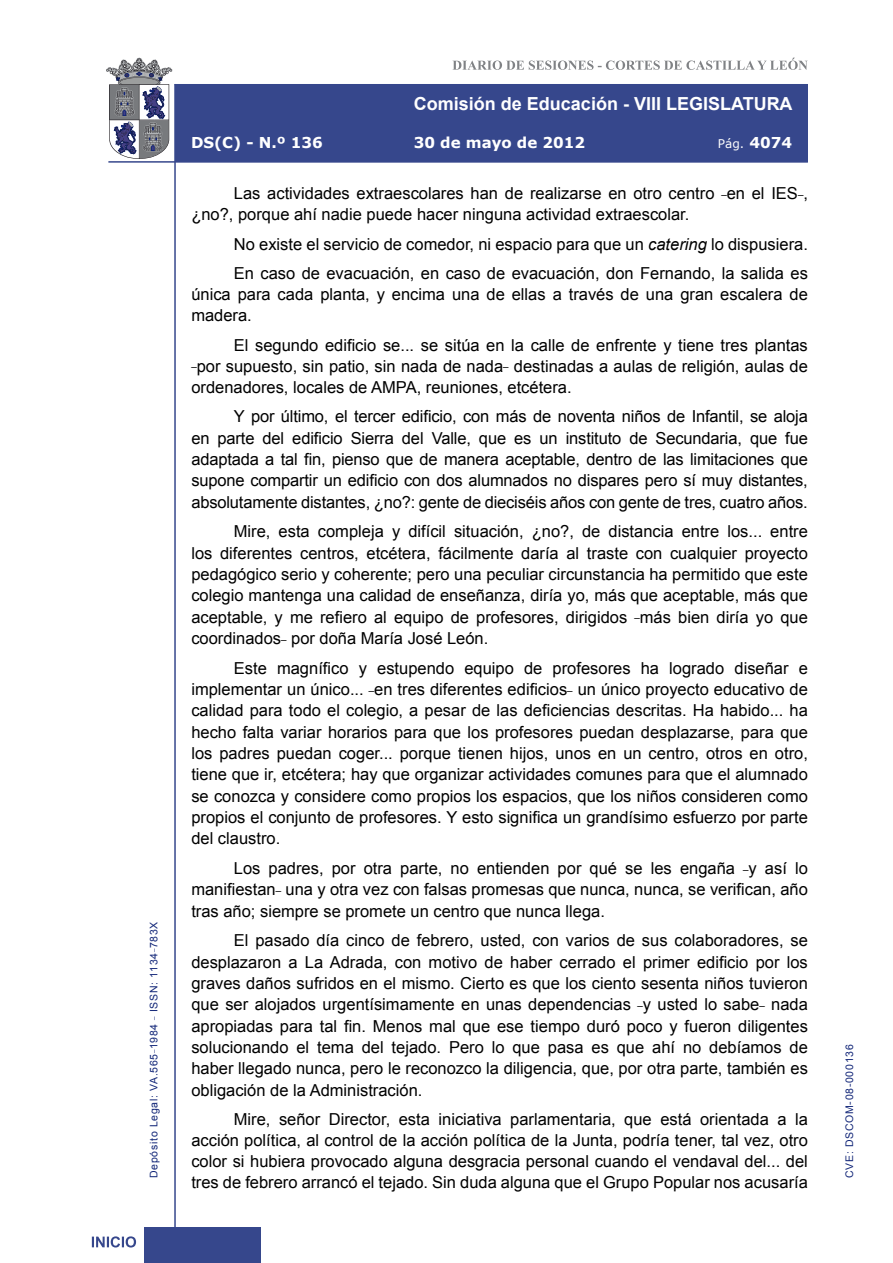
<style>
.page{position:relative;width:893px;height:1263px;background:#fff}
.page>*{position:absolute;margin:0;border:0;box-sizing:border-box;transform-origin:0 0}
.t1{font:700 18px "Arial";color:#fff}
.t2{font:16.5px/21.3px "Arial";color:#000;text-align:justify}
.t3{font:700 15px "Verdana";color:#fff}
.t4{font:12px "Verdana";color:#fff}
.t5{font:10.5px "Arial";letter-spacing:.065em;color:#122678}
.s1{font-weight:700;font-size:15px}
.s2{font-style:italic}
</style>
<div class="page">
<svg style="left:452px;top:58px;width:356px;height:12px"></svg>
<hr style="left:174px;top:84px;width:2px;height:1179px;background:#36478c">
<div style="left:144px;top:1227px;width:117px;height:36px;background:#36478c"></div>
<div style="left:175px;top:84px;width:633px;height:78px;background:#36478c"></div>
<hr style="left:108px;top:161px;width:700px;height:2px;background:#36478c">
<svg style="left:92px;top:1236px;width:44px;height:11px"></svg>
<svg style="left:106px;top:58px;width:66px;height:101px"></svg>
<p class="t5" style="left:147px;top:1178px;width:258px;rotate:-90deg">Depósito Legal: VA.565<sup>_</sup>1984 <sup>_</sup> ISSN: 1134<sup>_</sup>783X</p>
<p class="t1" style="left:414px;top:92px;width:380px">Comisión de Educación - VIII LEGISLATURA</p>
<p class="t3" style="left:191px;top:133px;width:133px">DS(C) - N.º 136</p>
<p class="t3" style="left:414px;top:133px;width:173px">30 de mayo de 2012</p>
<p class="t4" style="left:718px;top:136px;width:76px">Pág. <span class="s1">4074</span></p>
<p class="t2" style="left:191px;top:183px;width:618px;text-indent:43px">Las actividades extraescolares han de realizarse en otro centro <sup>_</sup>en el IES<sup>_</sup>, ¿no?, porque ahí nadie puede hacer ninguna actividad extraescolar.</p>
<p class="t2" style="left:234px;top:233px;width:576px">No existe el servicio de comedor, ni espacio para que un <span class="s2">catering</span> lo dispusiera.</p>
<p class="t2" style="left:191px;top:263px;width:618px;text-indent:43px">En caso de evacuación, en caso de evacuación, don Fernando, la salida es única para cada planta, y encima una de ellas a través de una gran escalera de madera.</p>
<p class="t2" style="left:191px;top:334px;width:618px;text-indent:43px">El segundo edificio se... se sitúa en la calle de enfrente y tiene tres plantas <sup>_</sup>por supuesto, sin patio, sin nada de nada<sup>_</sup> destinadas a aulas de religión, aulas de ordenadores, locales de AMPA, reuniones, etcétera.</p>
<p class="t2" style="left:191px;top:406px;width:618px;text-indent:43px">Y por último, el tercer edificio, con más de noventa niños de Infantil, se aloja en parte del edificio Sierra del Valle, que es un instituto de Secundaria, que fue adaptada a tal fin, pienso que de manera aceptable, dentro de las limitaciones que supone compartir un edificio con dos alumnados no dispares pero sí muy distantes, absolutamente distantes, ¿no?: gente de dieciséis años con gente de tres, cuatro años.</p>
<p class="t2" style="left:191px;top:521px;width:618px;text-indent:43px">Mire, esta compleja y difícil situación, ¿no?, de distancia entre los... entre los diferentes centros, etcétera, fácilmente daría al traste con cualquier proyecto pedagógico serio y coherente; pero una peculiar circunstancia ha permitido que este colegio mantenga una calidad de enseñanza, diría yo, más que aceptable, más que aceptable, y me refiero al equipo de profesores, dirigidos <sup>_</sup>más bien diría yo que coordinados<sup>_</sup> por doña María José León.</p>
<p class="t2" style="left:191px;top:657px;width:618px;text-indent:43px">Este magnífico y estupendo equipo de profesores ha logrado diseñar e implementar un único... <sup>_</sup>en tres diferentes edificios<sup>_</sup> un único proyecto educativo de calidad para todo el colegio, a pesar de las deficiencias descritas. Ha habido... ha hecho falta variar horarios para que los profesores puedan desplazarse, para que los padres puedan coger... porque tienen hijos, unos en un centro, otros en otro, tiene que ir, etcétera; hay que organizar actividades comunes para que el alumnado se conozca y considere como propios los espacios, que los niños consideren como propios el conjunto de profesores. Y esto significa un grandísimo esfuerzo por parte del claustro.</p>
<p class="t2" style="left:191px;top:858px;width:618px;text-indent:43px">Los padres, por otra parte, no entienden por qué se les engaña <sup>_</sup>y así lo manifiestan<sup>_</sup> una y otra vez con falsas promesas que nunca, nunca, se verifican, año tras año; siempre se promete un centro que nunca llega.</p>
<p class="t2" style="left:191px;top:930px;width:618px;text-indent:43px">El pasado día cinco de febrero, usted, con varios de sus colaboradores, se desplazaron a La Adrada, con motivo de haber cerrado el primer edificio por los graves daños sufridos en el mismo. Cierto es que los ciento sesenta niños tuvieron que ser alojados urgentísimamente en unas dependencias <sup>_</sup>y usted lo sabe<sup>_</sup> nada apropiadas para tal fin. Menos mal que ese tiempo duró poco y fueron diligentes solucionando el tema del tejado. Pero lo que pasa es que ahí no debíamos de haber llegado nunca, pero le reconozco la diligencia, que, por otra parte, también es obligación de la Administración.</p>
<p class="t2" style="left:191px;top:1109px;width:618px;text-indent:43px">Mire, señor Director, esta iniciativa parlamentaria, que está orientada a la acción política, al control de la acción política de la Junta, podría tener, tal vez, otro color si hubiera provocado alguna desgracia personal cuando el vendaval del... del tres de febrero arrancó el tejado. Sin duda alguna que el Grupo Popular nos acusaría</p>
<p class="t5" style="left:843px;top:1178px;width:135px;rotate:-90deg">CVE: DSCOM-08-000136</p>
</div>
